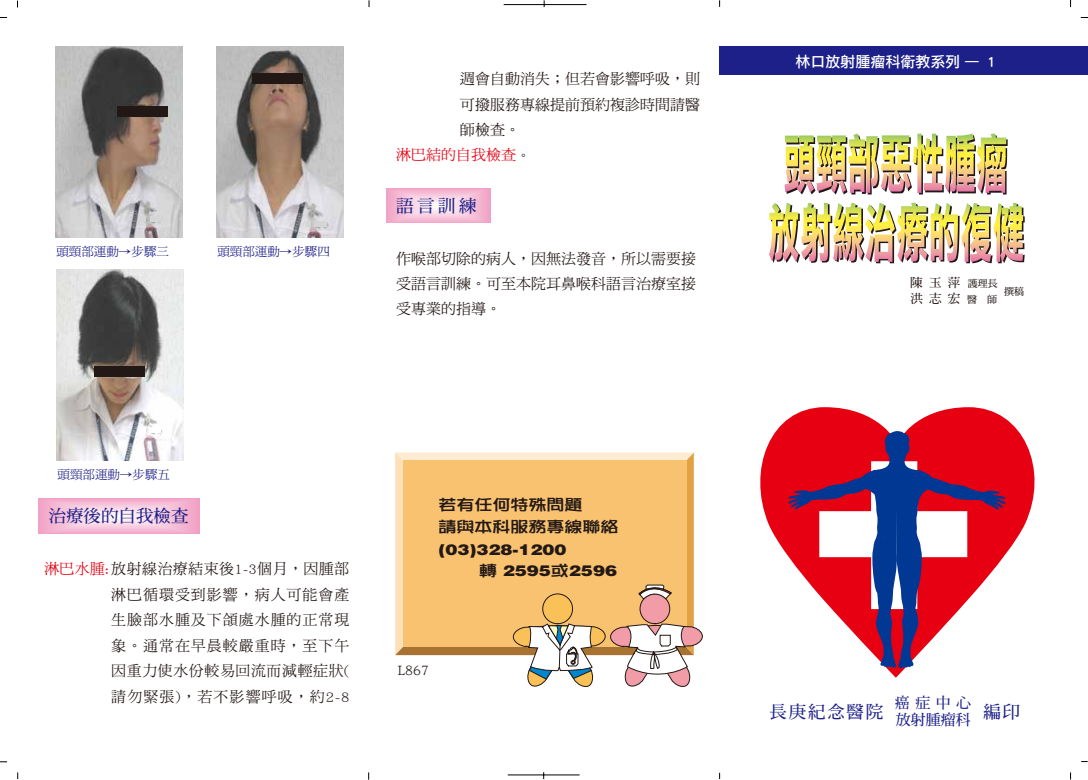
<style>
.page{position:relative;width:1088px;height:780px;background:#fff}
.page>*{position:absolute;margin:0;border:0;box-sizing:border-box;transform-origin:0 0}
.t1{font:17.5px "DF Ming Std W7";letter-spacing:.1em;color:#1d2088}
.t2{font:17.5px "DF Ming Std W7";color:#1d2088}
.t3{font:15px/25.5px "DF Ming Std W5";color:#221815;text-align:justify}
.t4{font:15px/22.6px "DFPOP1 Std W7";color:#221815;scale:1.2 1}
.t5{font:15px "DF Ming Std W5";letter-spacing:.025em;color:#221815}
.t6{font:15px "DF Li Hei Std W5";color:#fff}
.t7{font:900 15px "Helvetica";color:#221815;scale:1.2 1}
.t8{font:15px "DF Ming Std W5";color:#e60012}
.t9{font:15px "DF Ming Std W7";color:#1d2088}
.t10{font:15px "DF Fang Song Std W6";color:#221815}
.t11{font:12.5px "DF Ming Std W5";color:#1d2088}
.t12{font:12.5px/16.5px "DF Ming Std W7";letter-spacing:.5em;color:#221815}
.t13{font:10px "DF Ming Std W7";color:#221815}
.s1{font-family:"DF Ming Md HK BF";color:#221815}
.s2{color:#e60012}
.s3{font-family:"Helvetica";font-weight:900}
.s4{font-family:"DFPOP1 Std W7";font-weight:400}
.s5{font-size:10px}
</style>
<div class="page">
<hr style="left:503px;top:4px;width:83px;height:1px;background:#000">
<hr style="left:508px;top:775px;width:71px;height:1px;background:#000">
<svg style="left:38px;top:499px;width:161px;height:34px;background:#f6c4da"></svg>
<img style="left:56px;top:46px;width:127px;height:191px">
<img style="left:216px;top:46px;width:127px;height:192px">
<img style="left:57px;top:269px;width:127px;height:191px">
<svg style="left:386px;top:188px;width:104px;height:35px;background:#f6c3d9"></svg>
<svg style="left:395px;top:452px;width:307px;height:235px"></svg>
<img style="left:769px;top:202px;width:255px;height:61px">
<img style="left:784px;top:133px;width:223px;height:61px">
<hr style="left:976px;top:192px;width:30px;height:1px;background:#e36ca5">
<div style="left:720px;top:46px;width:368px;height:29px;background:#1d2088"></div>
<svg style="left:760px;top:407px;width:275px;height:271px"></svg>
<svg style="left:787px;top:431px;width:219px;height:237px"></svg>
<div style="left:252px;top:73px;width:50px;height:11px;background:#221815"></div>
<div style="left:117px;top:106px;width:51px;height:10px;background:#221815"></div>
<div style="left:94px;top:367px;width:50px;height:10px;background:#221815"></div>
<svg style="left:142px;top:216px;width:4px;height:6px"></svg>
<div style="left:150px;top:216px;width:12px;height:6px;background:#d5d5d5"></div>
<svg style="left:142px;top:427px;width:4px;height:6px"></svg>
<div style="left:149px;top:427px;width:12px;height:6px;background:#fff"></div>
<svg style="left:307px;top:221px;width:4px;height:6px"></svg>
<div style="left:315px;top:221px;width:12px;height:6px;background:#d5d5d5"></div>
<p class="t11" style="left:56px;top:245px;width:114px">頭頸部運動→步驟三</p>
<p class="t11" style="left:217px;top:245px;width:114px">頭頸部運動→步驟四</p>
<p class="t3" style="left:460px;top:66px;width:241px">週會自動消失；但若會影響呼吸，則</p>
<p class="t3" style="left:460px;top:91px;width:241px">可撥服務專線提前預約複診時間請醫</p>
<p class="t3" style="left:460px;top:117px;width:61px">師檢查。</p>
<p class="t8" style="left:396px;top:147px;width:136px">淋巴結的自我檢查<span class="s1">。</span></p>
<p class="t1" style="left:396px;top:196px;width:82px">語言訓練</p>
<p class="t3" style="left:396px;top:245px;width:302px">作喉部切除的病人，因無法發音，所以需要接受語言訓練。可至本院耳鼻喉科語言治療室接受專業的指導。</p>
<p class="t11" style="left:58px;top:468px;width:114px">頭頸部運動→步驟五</p>
<p class="t2" style="left:49px;top:506px;width:141px">治療後的自我檢查</p>
<p class="t5" style="left:44px;top:561px;width:306px"><span class="s2">淋巴水腫:</span>放射線治療結束後1-3個月，因腫部</p>
<p class="t3" style="left:111px;top:581px;width:240px">淋巴循環受到影響，病人可能會產生臉部水腫及下頜處水腫的正常現象。通常在早晨較嚴重時，至下午因重力使水份較易回流而減輕症狀(請勿緊張)，若不影響呼吸，約2-8</p>
<p class="t4" style="left:438px;top:493px;width:151px">若有任何特殊問題<br>請與本科服務專線聯絡<span class="s3">(03)328-1200</span></p>
<p class="t7" style="left:479px;top:561px;width:116px"><span class="s4">轉</span> 2595<span class="s4">或</span>2596</p>
<p class="t10" style="left:397px;top:662px;width:33px">L867</p>
<p class="t6" style="left:795px;top:53px;width:201px">林口放射腫瘤科衛教系列 — 1</p>
<p class="t12" style="left:910px;top:274px;width:89px">陳玉萍 <span class="s5">護理長</span>洪志宏<span class="s5">醫 師</span></p>
<p class="t13" style="left:1004px;top:286px;width:21px">撰稿</p>
<p class="t9" style="left:895px;top:695px;width:78px">癌症中心</p>
<p class="t1" style="left:769px;top:703px;width:115px">長庚紀念醫院</p>
<p class="t1" style="left:983px;top:703px;width:38px">編印</p>
<p class="t9" style="left:895px;top:712px;width:76px">放射腫瘤科</p>
</div>
